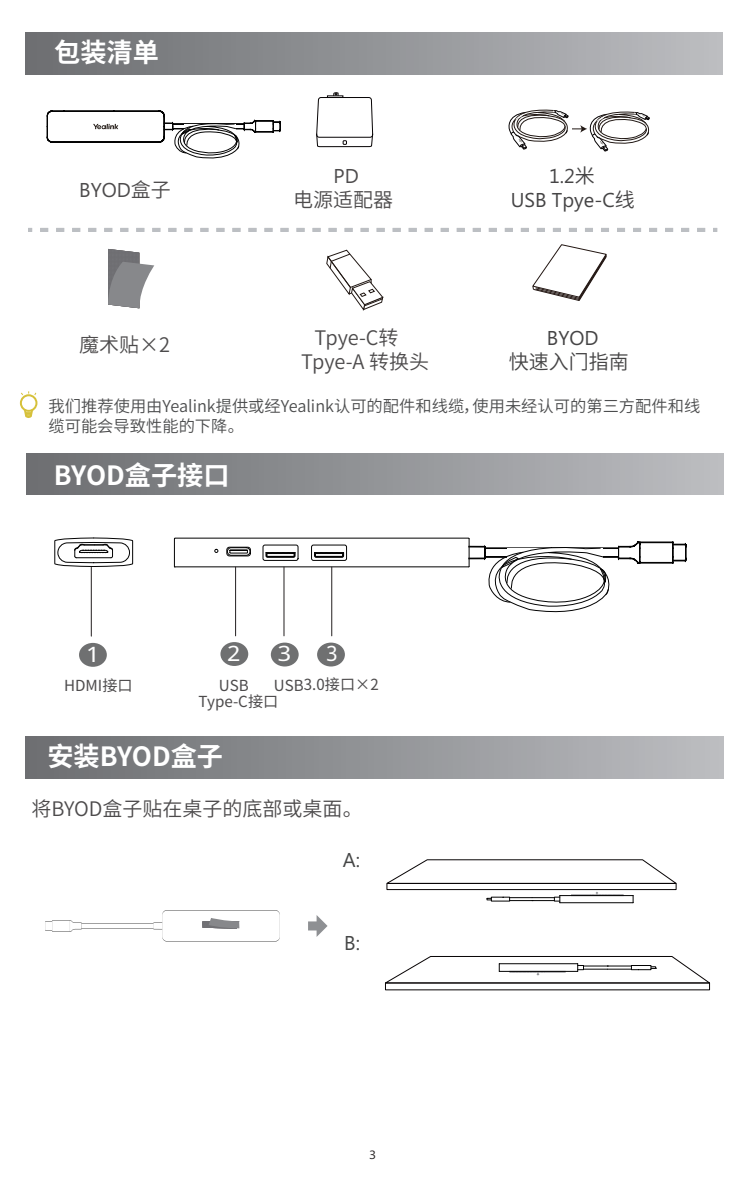
<style>
.page{position:relative;width:737px;height:1191px;background:#fff}
.page>*{position:absolute;margin:0;border:0;box-sizing:border-box;transform-origin:0 0}
.t1{font:700 26.4px "Source Han Sans CN";color:#fff}
.t2{font:21.2px "Wen Quan Yi Micro Hei";color:#fff;scale:1.16 1}
.t3{font:21.2px "Wen Quan Yi Micro Hei";color:#fff;scale:.96 1}
.t4{font:20px/24px "Source Han Sans CN";color:#4d4b4c}
.t5{font:20px/24px "Microsoft Phags Pa";color:#454445;text-align:center}
.t6{font:20px "Microsoft Phags Pa";color:#4d4b4c}
.t7{font:20px "Source Han Sans CN";color:#454445}
.t8{font:20px "Microsoft Phags Pa";color:#454646}
.t9{font:16.4px/19.6px "Source Han Sans CN";color:#4c4d4e}
.t10{font:15.2px "Source Han Sans CN";color:#4d4b4c}
.t11{font:12px "Microsoft Phags Pa";color:#231f20;scale:1.08 1}
.s1{font-family:"Source Han Sans CN"}
</style>
<div class="page">
<div style="left:25px;top:32px;width:697px;height:42px;background:linear-gradient(to right,#6b6d70,#bcbdc0)"></div>
<div style="left:20px;top:394px;width:17px;height:18px;border:2px solid #d6c13b;border-radius:50%"></div>
<svg style="left:21px;top:391px;width:16px;height:5px"></svg>
<svg style="left:23px;top:407px;width:11px;height:11px"></svg>
<div style="left:26px;top:453px;width:697px;height:42px;background:linear-gradient(to right,#6b6d70,#bcbdc0)"></div>
<svg style="left:532px;top:244px;width:75px;height:57px"></svg>
<svg style="left:316px;top:92px;width:58px;height:56px"></svg>
<svg style="left:46px;top:110px;width:235px;height:49px"></svg>
<svg style="left:108px;top:249px;width:46px;height:60px"></svg>
<svg style="left:326px;top:249px;width:58px;height:62px"></svg>
<svg style="left:28px;top:228px;width:689px;height:4px"></svg>
<svg style="left:54px;top:537px;width:79px;height:30px"></svg>
<hr style="left:175px;top:537px;width:293px;height:2px;background:#030303">
<hr style="left:175px;top:566px;width:293px;height:1px;background:#030303">
<svg style="left:214px;top:549px;width:4px;height:4px"></svg>
<svg style="left:229px;top:549px;width:19px;height:4px"></svg>
<svg style="left:174px;top:537px;width:2px;height:31px"></svg>
<div style="left:227px;top:547px;width:23px;height:8px;border:1px solid #030303;border-radius:4px"></div>
<div style="left:226px;top:547px;width:25px;height:9px;border:1px solid #030303;border-radius:3px"></div>
<svg style="left:314px;top:552px;width:30px;height:6px"></svg>
<div style="left:311px;top:544px;width:36px;height:17px;border:1px solid #030303;border-radius:2px"></div>
<svg style="left:265px;top:552px;width:31px;height:6px"></svg>
<div style="left:263px;top:544px;width:35px;height:17px;border:1px solid #030303;border-radius:2px"></div>
<hr style="left:283px;top:567px;width:2px;height:69px;background:#231f20">
<hr style="left:235px;top:567px;width:1px;height:69px;background:#231f20">
<div style="left:220px;top:642px;width:28px;height:24px;background:#6f7071;border-radius:50%"></div>
<div style="left:271px;top:642px;width:28px;height:24px;background:#6f7071;border-radius:50%"></div>
<hr style="left:331px;top:567px;width:1px;height:69px;background:#231f20">
<div style="left:317px;top:642px;width:28px;height:24px;background:#6f7071;border-radius:50%"></div>
<hr style="left:91px;top:567px;width:1px;height:69px;background:#231f20">
<div style="left:79px;top:643px;width:28px;height:24px;background:#6f7071;border-radius:50%"></div>
<svg style="left:468px;top:537px;width:219px;height:76px"></svg>
<div style="left:26px;top:737px;width:697px;height:41px;background:linear-gradient(to right,#6b6d70,#bcbdc0)"></div>
<svg style="left:387px;top:859px;width:290px;height:24px"></svg>
<div style="left:386px;top:883px;width:291px;height:7px;border:1px solid #070304"></div>
<hr style="left:571px;top:894px;width:52px;height:2px;background:#eae9e9">
<svg style="left:590px;top:891px;width:33px;height:4px"></svg>
<hr style="left:560px;top:902px;width:73px;height:1px;background:#030303">
<hr style="left:560px;top:895px;width:73px;height:1px;background:#030303">
<svg style="left:486px;top:895px;width:75px;height:8px"></svg>
<svg style="left:632px;top:895px;width:2px;height:8px"></svg>
<hr style="left:118px;top:923px;width:35px;height:1px;background:#030303">
<hr style="left:82px;top:923px;width:36px;height:1px;background:#030303">
<hr style="left:82px;top:928px;width:36px;height:1px;background:#030303">
<hr style="left:118px;top:928px;width:35px;height:1px;background:#030303">
<svg style="left:45px;top:920px;width:37px;height:11px"></svg>
<svg style="left:153px;top:910px;width:127px;height:31px"></svg>
<svg style="left:308px;top:915px;width:20px;height:22px"></svg>
<svg style="left:385px;top:956px;width:326px;height:28px"></svg>
<svg style="left:506px;top:65px;width:145px;height:87px"></svg>
<h1 class="t1" style="left:54px;top:37px;width:106px">包装清单</h1>
<p class="t6" style="left:79px;top:176px;width:93px">BYOD<span class="s1">盒子</span></p>
<p class="t6" style="left:334px;top:162px;width:27px">PD</p>
<p class="t4" style="left:293px;top:188px;width:101px">电源适配器</p>
<p class="t4" style="left:79px;top:333px;width:92px">魔术贴×2</p>
<p class="t4" style="left:301px;top:326px;width:129px;text-indent:13px">Tpye-C转<br>Tpye-A 转换头</p>
<p class="t5" style="left:511px;top:162px;width:126px">1.2<span class="s1">米<br></span>USB Tpye-C<span class="s1">线</span></p>
<p class="t5" style="left:547px;top:324px;width:53px">BYOD</p>
<p class="t7" style="left:509px;top:350px;width:121px">快速入门指南</p>
<p class="t9" style="left:48px;top:396px;width:653px">我们推荐使用由Yealink提供或经Yealink认可的配件和线缆，使用未经认可的第三方配件和线缆可能会导致性能的下降。</p>
<h1 class="t1" style="left:54px;top:461px;width:177px">BYOD盒子接口</h1>
<p class="t2" style="left:86px;top:639px;width:13px">1</p>
<p class="t2" style="left:227px;top:638px;width:13px">2</p>
<p class="t2" style="left:278px;top:639px;width:13px">3</p>
<p class="t3" style="left:327px;top:639px;width:13px">3</p>
<p class="t10" style="left:64px;top:676px;width:70px">HDMI接口</p>
<p class="t10" style="left:219px;top:677px;width:31px">USB</p>
<p class="t10" style="left:274px;top:677px;width:106px;rotate:-1deg">USB3.0接口×2</p>
<p class="t10" style="left:199px;top:693px;width:81px">Type-C接口</p>
<h1 class="t1" style="left:47px;top:741px;width:177px">安装BYOD盒子</h1>
<p class="t4" style="left:31px;top:797px;width:333px">将BYOD盒子贴在桌子的底部或桌面。</p>
<p class="t8" style="left:343px;top:846px;width:19px">A:</p>
<p class="t8" style="left:344px;top:929px;width:17px">B:</p>
<p class="t11" style="left:369px;top:1146px;width:8px">3</p>
</div>
